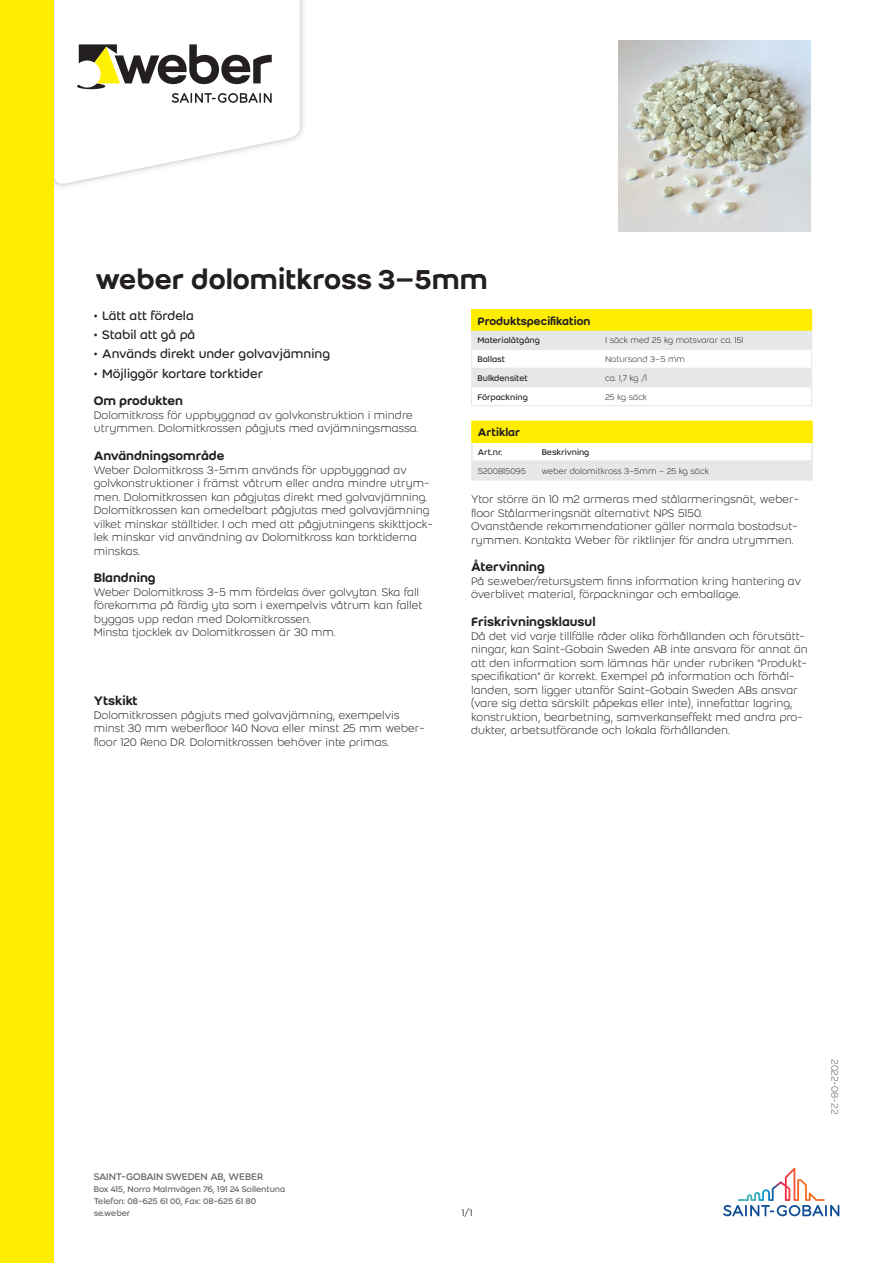
<style>
.page{position:relative;width:893px;height:1263px;background:#fff}
.page>*{position:absolute;margin:0;border:0;box-sizing:border-box;transform-origin:0 0}
.Product_name{font:500 30px "Weber";color:#231f20}
.t1{font:13.5px "Weber";color:#231f20}
.Second_header{font:500 13.5px "Weber";color:#231f20}
.Body_text{font:300 12px/13.5px "Weber";color:#231f20}
.header_1{font:500 12px "Weber";color:#231f20}
.column_header_1_colu{font:500 12px "Weber";color:#231f20}
.t2{font:10.5px "Weber";letter-spacing:-.01em;color:#636366}
.Last_modification_da{font:300 10.5px "Weber";letter-spacing:-.01em;color:#636366}
.column_2{font:300 9px "Weber";color:#231f20}
.t3{font:9px/12px "Weber";letter-spacing:-.005em;color:#636366}
.column_1{font:9px "Weber";color:#231f20}
.column_header_2_colu{font:9px "Weber";color:#231f20}
.column_1-2{font:300 9px "Weber";color:#231f20}
</style>
<div class="page">
<img style="left:54px;top:0;width:250px;height:187px">
<svg style="left:55px;top:0;width:245px;height:186px"></svg>
<svg style="left:77px;top:44px;width:195px;height:59px"></svg>
<div style="left:0;top:0;width:54px;height:1263px;background:#ffed00"></div>
<svg style="left:723px;top:1168px;width:116px;height:48px"></svg>
<hr style="left:471px;top:405px;width:128px;height:1px;background:#e6e7e9">
<svg style="left:471px;top:310px;width:341px;height:95px"></svg>
<hr style="left:599px;top:405px;width:213px;height:1px;background:#e6e7e9">
<svg style="left:471px;top:421px;width:342px;height:58px"></svg>
<hr style="left:471px;top:479px;width:65px;height:2px;background:#e6e7e9">
<hr style="left:536px;top:479px;width:277px;height:2px;background:#e6e7e9">
<img style="left:619px;top:40px;width:191px;height:192px">
<p class="Product_name" style="left:95px;top:257px;width:394px">weber dolomitkross 3–5mm</p>
<p class="t1" style="left:94px;top:306px;width:102px">• Lätt att fördela</p>
<p class="t1" style="left:94px;top:325px;width:103px">• Stabil att gå på</p>
<p class="t1" style="left:94px;top:344px;width:238px">• Används direkt under golvavjämning</p>
<p class="t1" style="left:94px;top:364px;width:171px">• Möjliggör kortare torktider</p>
<p class="Second_header" style="left:94px;top:391px;width:91px">Om produkten</p>
<p class="Body_text" style="left:94px;top:408px;width:326px">Dolomitkross för uppbyggnad av golvkonstruktion i mindre utrymmen. Dolomitkrossen pågjuts med avjämningsmassa.</p>
<p class="Second_header" style="left:94px;top:446px;width:132px">Användningsområde</p>
<p class="Body_text" style="left:94px;top:463px;width:341px">Weber Dolomitkross 3-5mm används för uppbyggnad av golvkonstruktioner i främst våtrum eller andra mindre utrym&shy;men. Dolomitkrossen kan pågjutas direkt med golvavjämning.<br>Dolomitkrossen kan omedelbart pågjutas med golvavjämning vilket minskar ställtider. I och med att pågjutningens skikttjock&shy;lek minskar vid användning av Dolomitkross kan torktiderna minskas.</p>
<p class="Second_header" style="left:94px;top:568px;width:64px">Blandning</p>
<p class="Body_text" style="left:94px;top:585px;width:330px">Weber Dolomitkross 3-5 mm fördelas över golvytan. Ska fall förekomma på färdig yta som i exempelvis våtrum kan fallet byggas upp redan med Dolomitkrossen.<br>Minsta tjocklek av Dolomitkrossen är 30 mm.</p>
<p class="Second_header" style="left:94px;top:691px;width:46px">Ytskikt</p>
<p class="Body_text" style="left:94px;top:708px;width:332px">Dolomitkrossen pågjuts med golvavjämning, exempelvis minst 30 mm weberfloor 140 Nova eller minst 25 mm weber&shy;floor 120 Reno DR. Dolomitkrossen behöver inte primas.</p>
<p class="header_1" style="left:477px;top:312px;width:114px">Produktspecifikation</p>
<p class="column_1" style="left:477px;top:334px;width:64px">Materialåtgång</p>
<p class="column_2" style="left:605px;top:334px;width:140px">1 säck med 25 kg motsvarar ca. 15l</p>
<p class="column_1" style="left:477px;top:353px;width:29px">Ballast</p>
<p class="column_2" style="left:605px;top:353px;width:82px">Natursand 3–5 mm</p>
<p class="column_1" style="left:477px;top:372px;width:52px">Bulkdensitet</p>
<p class="column_2" style="left:605px;top:372px;width:43px">ca. 1,7 kg /l</p>
<p class="column_1" style="left:477px;top:390px;width:52px">Förpackning</p>
<p class="column_2" style="left:605px;top:391px;width:44px">25 kg säck</p>
<p class="column_header_1_colu" style="left:478px;top:424px;width:44px">Artiklar</p>
<p class="column_header_2_colu" style="left:478px;top:446px;width:26px">Art.nr.</p>
<p class="column_header_2_colu" style="left:542px;top:446px;width:49px">Beskrivning</p>
<p class="column_1-2" style="left:478px;top:465px;width:49px">5200815095</p>
<p class="column_2" style="left:542px;top:465px;width:169px">weber dolomitkross 3–5mm – 25 kg säck</p>
<p class="Body_text" style="left:471px;top:492px;width:329px">Ytor större än 10 m2 armeras med stålarmeringsnät, weber&shy;floor Stålarmeringsnät alternativt NPS 5150.<br>Ovanstående rekommendationer gäller normala bostadsut&shy;rymmen. Kontakta Weber för riktlinjer för andra utrymmen.</p>
<p class="Second_header" style="left:471px;top:557px;width:75px">Återvinning</p>
<p class="Body_text" style="left:471px;top:574px;width:331px">På se.weber/retursystem finns information kring hantering av överblivet material, förpackningar och emballage.</p>
<p class="Second_header" style="left:471px;top:612px;width:126px">Friskrivningsklausul</p>
<p class="Body_text" style="left:471px;top:629px;width:338px">Då det vid varje tillfälle råder olika förhållanden och förutsätt&shy;ningar, kan Saint-Gobain Sweden AB inte ansvara för annat än att den information som lämnas här under rubriken ”Produkt&shy;specifikation” är korrekt. Exempel på information och förhål&shy;landen, som ligger utanför Saint-Gobain Sweden ABs ansvar (vare sig detta särskilt påpekas eller inte), innefattar lagring, konstruktion, bearbetning, samverkanseffekt med andra pro&shy;dukter, arbetsutförande och lokala förhållanden.</p>
<p class="t2" style="left:94px;top:1169px;width:171px">SAINT-GOBAIN SWEDEN AB, WEBER</p>
<p class="t3" style="left:94px;top:1183px;width:193px">Box 415, Norra Malmvägen 76, 191 24 Sollentuna<br>Telefon: 08-625 61 00, Fax: 08-625 61 80 se.weber</p>
<p class="t2" style="left:462px;top:1205px;width:12px">1/1</p>
<p class="Last_modification_da" style="left:842px;top:1059px;width:56px;rotate:90deg">2022-08-22</p>
</div>
